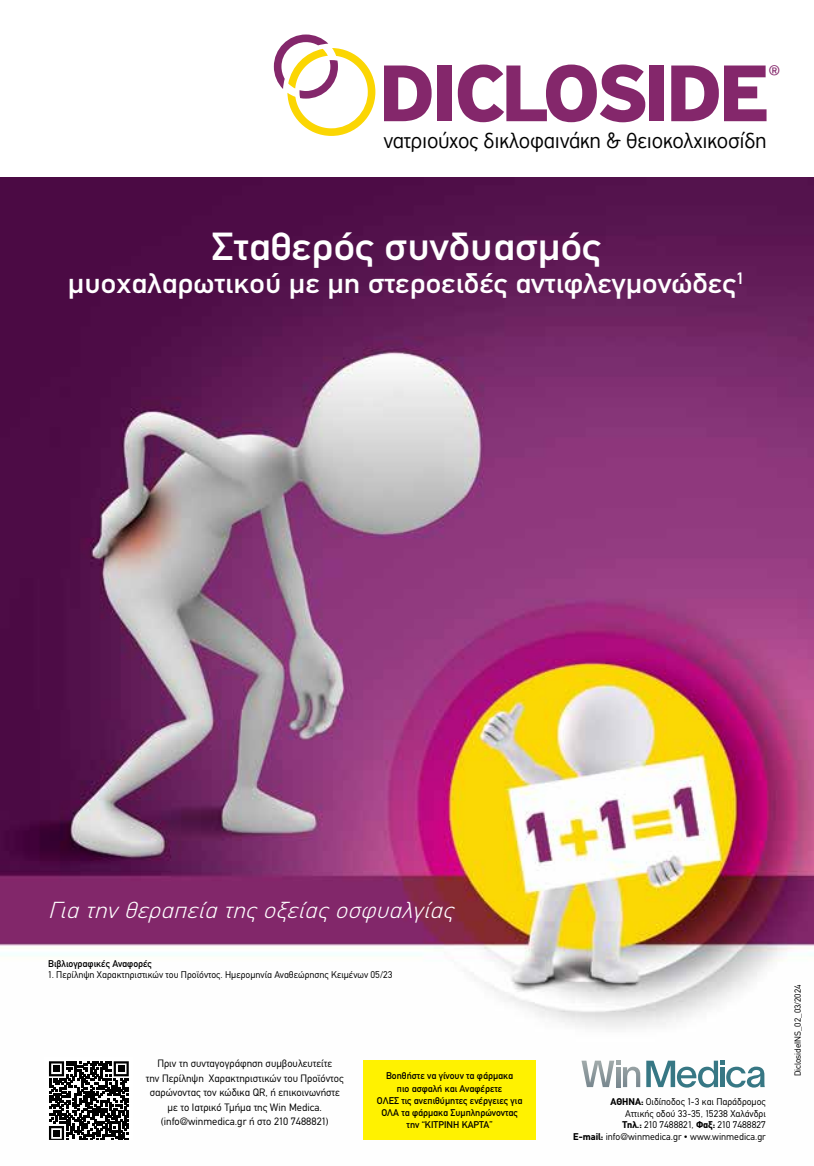
<style>
.page{position:relative;width:814px;height:1166px;background:#fff}
.page>*{position:absolute;margin:0;border:0;box-sizing:border-box;transform-origin:0 0}
.t1{font:700 85.58px "PF Highway Sans Pro";letter-spacing:-.04em;color:#84276b}
.t2{font:38.5px "CF Din";color:#fff;scale:1.11 1}
.t3{font:27.82px "CF Din";color:#fff;scale:1.11 1}
.t4{font:25.03px "PF Highway Sans Pro";color:#84276b}
.t5{font:italic 300 22.75px "CF Din";color:#fff;scale:1.07 1}
.t6{font:300 22.22px "PF Highway Sans Pro";letter-spacing:-.01em;color:#000}
.t7{font:10.5px/14.5px "CF Din";color:#000;text-align:center}
.t8{font:9.62px/11.5px "CF Din";color:#000;text-align:right}
.t9{font:9.62px/12.2px "CF Din";color:#000;text-align:center}
.t10{font:8.75px "CF Din";color:#000}
.s1{font-weight:700}
</style>
<div class="page">
<img style="left:0;top:177px;width:814px;height:911px">
<svg style="left:274px;top:35px;width:101px;height:101px"></svg>
<svg style="left:581px;top:1060px;width:59px;height:27px"></svg>
<svg style="left:646px;top:1060px;width:118px;height:27px"></svg>
<div style="left:45px;top:1057px;width:88px;height:83px;background:#fff"></div>
<svg style="left:49px;top:1061px;width:80px;height:79px"></svg>
<div style="left:53px;top:1065px;width:7px;height:7px;background:#000"></div>
<div style="left:118px;top:1065px;width:6px;height:7px;background:#000"></div>
<div style="left:53px;top:1130px;width:7px;height:7px;background:#000"></div>
<div style="left:363px;top:1060px;width:173px;height:80px;background:#fff200"></div>
<h1 class="t1" style="left:379px;top:43px;width:390px">DICLOSIDE</h1>
<h3 class="t6" style="left:383px;top:128px;width:384px">νατριούχος δικλοφαινάκη &amp; θειοκολχικοσίδη</h3>
<h3 class="t4" style="left:767px;top:59px;width:15px">®</h3>
<h2 class="t2" style="left:211px;top:225px;width:353px">Σταθερός συνδυασμός</h2>
<h3 class="t3" style="left:68px;top:268px;width:611px">μυοχαλαρωτικού με μη στεροειδές αντιφλεγμονώδες<sup>1</sup></h3>
<h3 class="t5" style="left:48px;top:898px;width:386px">Για τηνθεραπεία τηςοξείαςοσφυαλγίας</h3>
<p class="t9" style="left:48px;top:957px;width:105px">Βιβλιογραφικές Αναφορές</p>
<p class="t8" style="left:48px;top:969px;width:346px">1. Περίληψη Χαρακτηριστικών του Προϊόντος. Ημερομηνία Αναθεώρησης Κειμένων 05/23</p>
<p class="t7" style="left:146px;top:1056px;width:199px">Πριν τη συνταγογράφηση συμβουλευτείτε<br>την Περίληψη Χαρακτηριστικών του Προϊόντος σαρώνοντας τον κώδικα QR, ή επικοινωνήστε με το Ιατρικό Τμήμα της Win Medica. (info@winmedica.gr ή στο 210 7488821)</p>
<p class="t9" style="left:377px;top:1070px;width:147px">Βοηθήστε να γίνουν τα φάρμακα<br>πιο ασφαλή και Αναφέρετε<br>ΟΛΕΣ τις ανεπιθύμητες ενέργειες για<br>ΟΛΑ τα φάρμακα Συμπληρώνοντας την “ΚΙΤΡΙΝΗ ΚΑΡΤΑ”</p>
<p class="t8" style="left:573px;top:1096px;width:194px"><span class="s1">ΑΘΗΝΑ:</span> Οιδίποδος 1-3 και Παράδρομος<br>Αττικής οδού 33-35, 15238 Χαλάνδρι<br><span class="s1">Τηλ.:</span> 210 7488821, <span class="s1">Φαξ:</span> 210 7488827<br><span class="s1">E-mail:</span> info@winmedica.gr • www.winmedica.gr</p>
<p class="t10" style="left:792px;top:1076px;width:93px;rotate:-90deg">DiclosideINS_02_03/2024</p>
</div>
